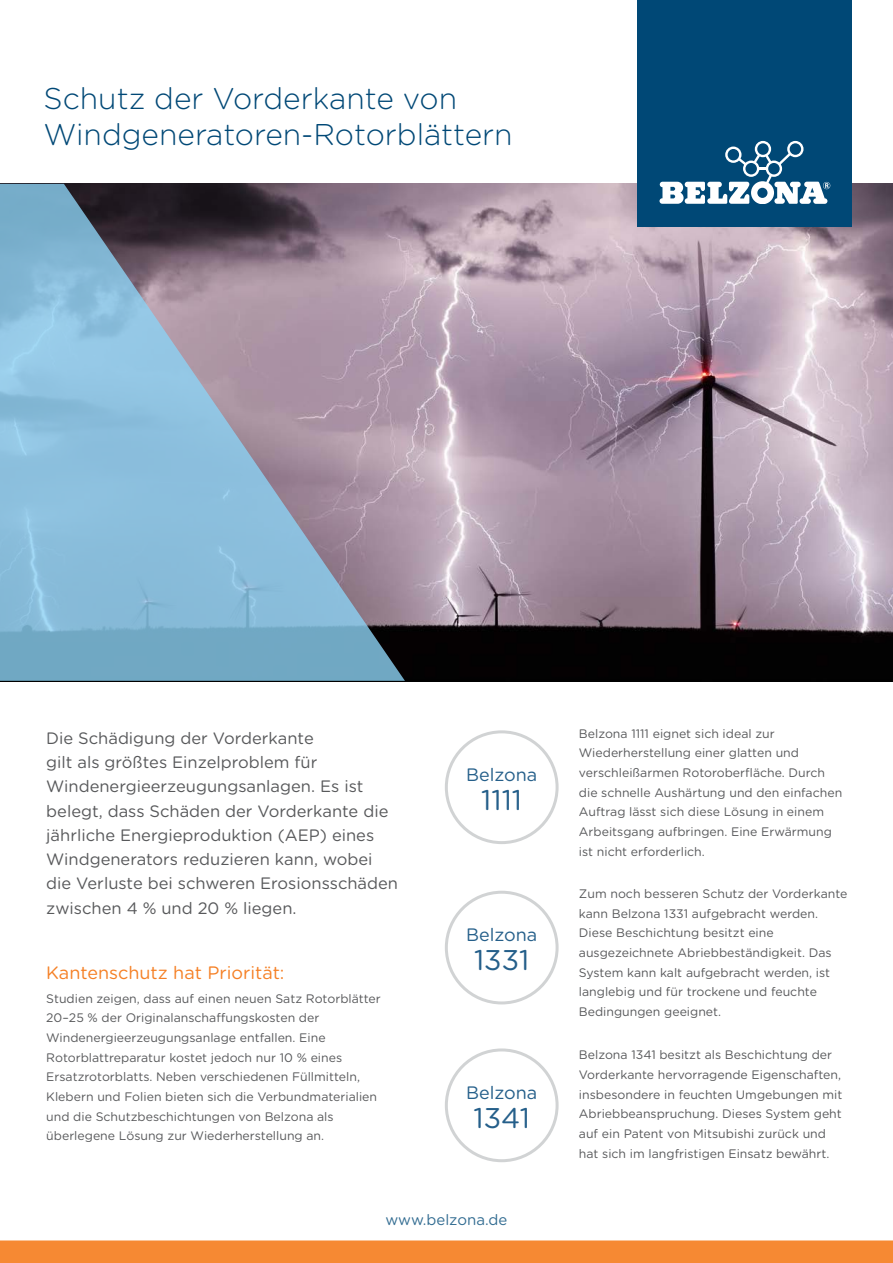
<style>
.page{position:relative;width:893px;height:1263px;background:#fff}
.page>*{position:absolute;margin:0;border:0;box-sizing:border-box;transform-origin:0 0}
.t1{font:300 30px "Gotham Rounded";color:#004876}
.t2{font:28.5px "Gotham Rounded";color:#255f8a}
.t3{font:18px "Gotham Rounded";color:#f58025}
.t4{font:18px "Gotham Rounded";color:#255f8a}
.t5{font:16.5px/24.3px "Gotham Rounded";color:#58595b}
.t6{font:15px "Gotham Rounded";color:#336d92}
.t7{font:12.3px/19.6px "Gotham Rounded";color:#58595b}
</style>
<div class="page">
<img style="left:405px;top:184px;width:488px;height:497px">
<svg style="left:0;top:184px;width:405px;height:497px;background:#899fb7"></svg>
<div style="left:638px;top:0;width:214px;height:226px;background:#004876"></div>
<svg style="left:659px;top:141px;width:171px;height:63px"></svg>
<div style="left:0;top:1240px;width:893px;height:23px;background:#f68933"></div>
<div style="left:445px;top:730px;width:114px;height:114px;border:3px solid #d1d3d4;border-radius:50%"></div>
<div style="left:445px;top:891px;width:114px;height:113px;border:3px solid #d1d3d4;border-radius:50%"></div>
<div style="left:445px;top:1048px;width:114px;height:114px;border:3px solid #d1d3d4;border-radius:50%"></div>
<p class="t1" style="left:44px;top:78px;width:415px">Schutz der Vorderkante von</p>
<p class="t1" style="left:44px;top:114px;width:471px">Windgeneratoren-Rotorblättern</p>
<p class="t5" style="left:46px;top:725px;width:353px">Die Schädigung der Vorderkante<br>gilt als größtes Einzelproblem für Windenergieerzeugungsanlagen. Es ist belegt, dass Schäden der Vorderkante die jährliche Energieproduktion (AEP) eines Windgenerators reduzieren kann, wobei die Verluste bei schweren Erosionsschäden zwischen 4 % und 20 % liegen.</p>
<p class="t3" style="left:46px;top:960px;width:240px">Kantenschutz hat Priorität:</p>
<p class="t7" style="left:46px;top:988px;width:336px">Studien zeigen, dass auf einen neuen Satz Rotorblätter 20–25 % der Originalanschaffungskosten der Windenergieerzeugungsanlage entfallen. Eine Rotorblattreparatur kostet jedoch nur 10 % eines Ersatzrotorblatts. Neben verschiedenen Füllmitteln, Klebern und Folien bieten sich die Verbundmaterialien und die Schutzbeschichtungen von Belzona als überlegene Lösung zur Wiederherstellung an.</p>
<p class="t4" style="left:466px;top:762px;width:73px">Belzona</p>
<p class="t2" style="left:481px;top:780px;width:42px">1111</p>
<p class="t4" style="left:466px;top:922px;width:73px">Belzona</p>
<p class="t2" style="left:474px;top:941px;width:57px">1331</p>
<p class="t4" style="left:466px;top:1080px;width:73px">Belzona</p>
<p class="t2" style="left:473px;top:1098px;width:58px">1341</p>
<p class="t6" style="left:386px;top:1209px;width:123px">www.belzona.de</p>
<p class="t7" style="left:579px;top:723px;width:265px">Belzona 1111 eignet sich ideal zur Wiederherstellung einer glatten und verschleißarmen Rotoroberfläche. Durch die schnelle Aushärtung und den einfachen Auftrag lässt sich diese Lösung in einem Arbeitsgang aufbringen. Eine Erwärmung ist nicht erforderlich.</p>
<p class="t7" style="left:579px;top:883px;width:270px">Zum noch besseren Schutz der Vorderkante kann Belzona 1331 aufgebracht werden.<br>Diese Beschichtung besitzt eine ausgezeichnete Abriebbeständigkeit. Das System kann kalt aufgebracht werden, ist langlebig und für trockene und feuchte Bedingungen geeignet.</p>
<p class="t7" style="left:579px;top:1044px;width:265px">Belzona 1341 besitzt als Beschichtung der Vorderkante hervorragende Eigenschaften, insbesondere in feuchten Umgebungen mit Abriebbeanspruchung. Dieses System geht auf ein Patent von Mitsubishi zurück und hat sich im langfristigen Einsatz bewährt.</p>
</div>
